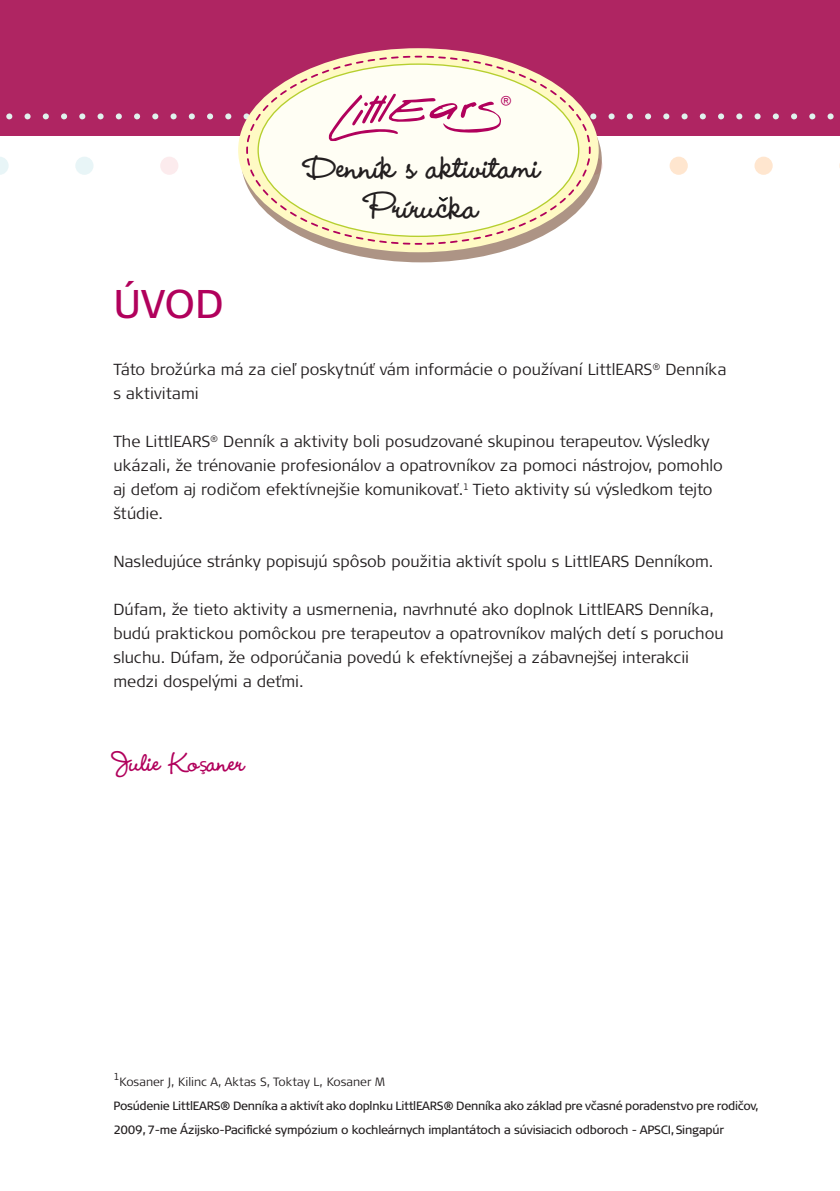
<style>
.page{position:relative;width:840px;height:1191px;background:#fff}
.page>*{position:absolute;margin:0;border:0;box-sizing:border-box;transform-origin:0 0}
.Lead_and_Quotes{font:42px "Wendy LP Bold";color:#231f20}
.Headline_Candidates{font:40px "Signa Pro";color:#b1015c}
.Headline_Candidates-2{font:32px "Wendy LP Bold";color:#b1015c}
.Headline_Candidates-3{font:300 16px/24px "Signa Pro";color:#231f20}
.Headline_Candidates-4{font:14px "Signa Pro";color:#b1015c}
.t1{font:13px "Gill Sans";color:#b1015c}
.Headline_Candidates-5{font:12px/24px "Signa Pro";letter-spacing:-.02em;color:#231f20}
.Headline_Candidates-6{font:300 12px "Signa Pro";color:#231f20}
.Headline_Candidates-7{font:300 10px "Signa Pro";color:#231f20}
</style>
<div class="page">
<svg style="left:0;top:157px;width:9px;height:18px"></svg>
<div style="left:75px;top:157px;width:18px;height:18px;background:#e8f5f7;border-radius:50%"></div>
<div style="left:754px;top:157px;width:18px;height:18px;background:#ffe6cf;border-radius:50%"></div>
<div style="left:669px;top:157px;width:18px;height:18px;background:#ffe6cf;border-radius:50%"></div>
<div style="left:160px;top:157px;width:18px;height:18px;background:#fcebed;border-radius:50%"></div>
<div style="left:584px;top:157px;width:18px;height:18px;background:#ab887b;border-radius:50%"></div>
<div style="left:0;top:0;width:839px;height:136px;background:#af2562"></div>
<svg style="left:241px;top:58px;width:360px;height:204px;background:#c6b398"></svg>
<svg style="left:245px;top:146px;width:346px;height:100px"></svg>
<div style="left:258px;top:64px;width:320px;height:172px;background:#fffef4;border-radius:50%"></div>
<svg style="left:6px;top:55px;width:834px;height:91px"></svg>
<svg style="left:425px;top:154px;width:166px;height:91px"></svg>
<p class="t1" style="left:501px;top:93px;width:11px">®</p>
<p class="Headline_Candidates" style="left:113px;top:276px;width:112px">ÚVOD</p>
<p class="Lead_and_Quotes" style="left:305px;top:143px;width:237px">Denník s aktivitami</p>
<p class="Lead_and_Quotes" style="left:366px;top:183px;width:113px">Prírucka</p>
<p class="Headline_Candidates-3" style="left:113px;top:356px;width:614px">Táto brožúrka má za cieľ poskytnúť vám informácie o používaní LittlEARS<sup>®</sup> Denníka s aktivitami</p>
<p class="Headline_Candidates-3" style="left:113px;top:428px;width:610px">The LittlEARS<sup>®</sup> Denník a aktivity boli posudzované skupinou terapeutov. Výsledky ukázali, že trénovanie profesionálov a opatrovníkov za pomoci nástrojov, pomohlo aj deťom aj rodičom efektívnejšie komunikovať.<sup>1</sup> Tieto aktivity sú výsledkom tejto štúdie.</p>
<p class="Headline_Candidates-3" style="left:113px;top:548px;width:601px">Nasledujúce stránky popisujú spôsob použitia aktivít spolu s LittlEARS Denníkom.</p>
<p class="Headline_Candidates-3" style="left:113px;top:596px;width:611px">Dúfam, že tieto aktivity a usmernenia, navrhnuté ako doplnok LittlEARS Denníka, budú praktickou pomôckou pre terapeutov a opatrovníkov malých detí s poruchou sluchu. Dúfam, že odporúčania povedú k efektívnejšej a zábavnejšej interakcii medzi dospelými a deťmi.</p>
<p class="Headline_Candidates-2" style="left:113px;top:744px;width:133px">Julie Ko aner</p>
<p class="Headline_Candidates-4" style="left:199px;top:756px;width:10px">Ş</p>
<p class="Headline_Candidates-7" style="left:113px;top:1069px;width:8px">1</p>
<p class="Headline_Candidates-6" style="left:119px;top:1073px;width:267px">Kosaner J, Kilinc A, Aktas S, Toktay L, Kosaner M</p>
<p class="Headline_Candidates-5" style="left:113px;top:1093px;width:646px">Posúdenie LittlEARS® Denníka a aktivít ako doplnku LittlEARS® Denníka ako základ pre včasné poradenstvo pre rodičov,<br>2009, 7-me Ázijsko-Pacifické sympózium o kochleárnych implantátoch a súvisiacich odboroch - APSCI, Singapúr</p>
</div>
